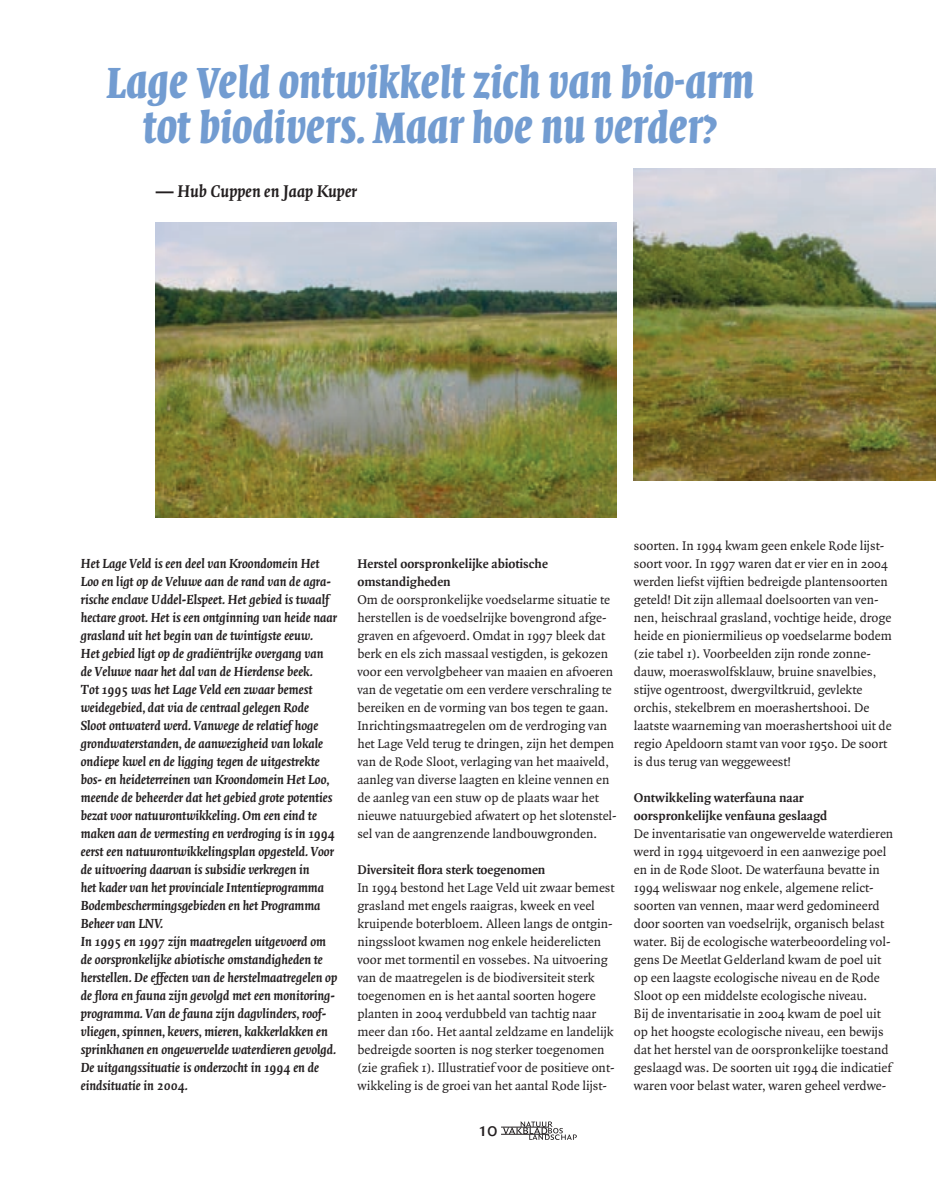
<style>
.page{position:relative;width:936px;height:1191px;background:#fff}
.page>*{position:absolute;margin:0;border:0;box-sizing:border-box;transform-origin:0 0}
.t1{font:italic 700 45px/45px "Quadraat Dis";color:#729cd1;text-align:center}
.t2{font:21px "Quadraat Sans";color:#231f20}
.t3{font:italic 700 18px "Quadraat";color:#231f20}
.t4{font:italic 700 13.95px/18px "Quadraat";color:#231f20}
.t5{font:13.5px/18px "Quadraat";color:#231f20}
.t6{font:700 13.5px/18px "Quadraat";color:#231f20}
</style>
<div class="page">
<svg style="left:503px;top:1121px;width:73px;height:18px"></svg>
<hr style="left:501px;top:1126px;width:48px;height:1px;background:#231f20">
<hr style="left:501px;top:1134px;width:48px;height:1px;background:#231f20">
<img style="left:634px;top:168px;width:301px;height:312px">
<img style="left:156px;top:223px;width:461px;height:294px">
<h1 class="t1" style="left:106px;top:61px;width:649px">Lage Veld ontwikkelt zich van bio-arm tot biodivers. Maar hoe nu verder?</h1>
<h3 class="t3" style="left:156px;top:181px;width:202px">— Hub Cuppen en Jaap Kuper</h3>
<p class="t4" style="left:81px;top:555px;width:258px">Het Lage Veld is een deel van Kroondomein Het Loo en ligt op de Veluwe aan de rand van de agra&shy;rische enclave Uddel-Elspeet. Het gebied is twaalf hectare groot. Het is een ontginning van heide naar grasland uit het begin van de twintigste eeuw.<br>Het gebied ligt op de gradiëntrijke overgang van de Veluwe naar het dal van de Hierdense beek.<br>Tot 1995 was het Lage Veld een zwaar bemest weidegebied, dat via de centraal gelegen Rode Sloot ontwaterd werd. Vanwege de relatief hoge grondwaterstanden, de aanwezigheid van lokale ondiepe kwel en de ligging tegen de uitgestrekte bos- en heideterreinen van Kroondomein Het Loo, meende de beheerder dat het gebied grote potenties bezat voor natuurontwikkeling. Om een eind te maken aan de vermesting en verdroging is in 1994 eerst een natuurontwikkelingsplan opgesteld. Voor de uitvoering daarvan is subsidie verkregen in<br>het kader van het provinciale Intentieprogramma Bodembeschermingsgebieden en het Programma Beheer van LNV.<br>In 1995 en 1997 zijn maatregelen uitgevoerd om de oorspronkelijke abiotische omstandigheden te herstellen. De effecten van de herstelmaatregelen op de flora en fauna zijn gevolgd met een monitoring&shy;programma. Van de fauna zijn dagvlinders, roof&shy;vliegen, spinnen, kevers, mieren, kakkerlakken en sprinkhanen en ongewervelde waterdieren gevolgd.<br>De uitgangssituatie is onderzocht in 1994 en de eindsituatie in 2004.</p>
<p class="t6" style="left:357px;top:555px;width:192px">Herstel oorspronkelijke abiotische omstandigheden</p>
<p class="t5" style="left:357px;top:591px;width:261px">Om de oorspronkelijke voedselarme situatie te herstellen is de voedselrijke bovengrond afge&shy;graven en afgevoerd. Omdat in 1997 bleek dat berk en els zich massaal vestigden, is gekozen voor een vervolgbeheer van maaien en afvoeren van de vegetatie om een verdere verschraling te bereiken en de vorming van bos tegen te gaan.<br>Inrichtingsmaatregelen om de verdroging van het Lage Veld terug te dringen, zijn het dempen van de Rode Sloot, verlaging van het maaiveld, aanleg van diverse laagten en kleine vennen en de aanleg van een stuw op de plaats waar het nieuwe natuurgebied afwatert op het slotenstel&shy;sel van de aangrenzende landbouwgronden.</p>
<p class="t6" style="left:357px;top:861px;width:189px">Diversiteit flora sterk toegenomen</p>
<p class="t5" style="left:357px;top:879px;width:259px">In 1994 bestond het Lage Veld uit zwaar bemest grasland met engels raaigras, kweek en veel kruipende boterbloem. Alleen langs de ontgin&shy;ningssloot kwamen nog enkele heiderelicten voor met tormentil en vossebes. Na uitvoering van de maatregelen is de biodiversiteit sterk toegenomen en is het aantal soorten hogere planten in 2004 verdubbeld van tachtig naar meer dan 160. Het aantal zeldzame en landelijk bedreigde soorten is nog sterker toegenomen (zie grafiek 1). Illustratief voor de positieve ont&shy;wikkeling is de groei van het aantal Rode lijst-</p>
<h2 class="t2" style="left:479px;top:1117px;width:20px">10</h2>
<p class="t5" style="left:634px;top:537px;width:259px">soorten. In 1994 kwam geen enkele Rode lijst&shy;soort voor. In 1997 waren dat er vier en in 2004 werden liefst vijftien bedreigde plantensoorten geteld! Dit zijn allemaal doelsoorten van ven&shy;nen, heischraal grasland, vochtige heide, droge heide en pioniermilieus op voedselarme bodem (zie tabel 1). Voorbeelden zijn ronde zonne&shy;dauw, moeraswolfsklauw, bruine snavelbies, stijve ogentroost, dwergviltkruid, gevlekte orchis, stekelbrem en moerashertshooi. De laatste waarneming van moerashertshooi uit de regio Apeldoorn stamt van voor 1950. De soort is dus terug van weggeweest!</p>
<p class="t6" style="left:634px;top:789px;width:195px">Ontwikkeling waterfauna naar oorspronkelijke venfauna geslaagd</p>
<p class="t5" style="left:634px;top:825px;width:261px">De inventarisatie van ongewervelde waterdieren werd in 1994 uitgevoerd in een aanwezige poel en in de Rode Sloot. De waterfauna bevatte in 1994 weliswaar nog enkele, algemene relict&shy;soorten van vennen, maar werd gedomineerd door soorten van voedselrijk, organisch belast water. Bij de ecologische waterbeoordeling vol&shy;gens De Meetlat Gelderland kwam de poel uit op een laagste ecologische niveau en de Rode Sloot op een middelste ecologische niveau.<br>Bij de inventarisatie in 2004 kwam de poel uit op het hoogste ecologische niveau, een bewijs dat het herstel van de oorspronkelijke toestand geslaagd was. De soorten uit 1994 die indicatief waren voor belast water, waren geheel verdwe-</p>
</div>
